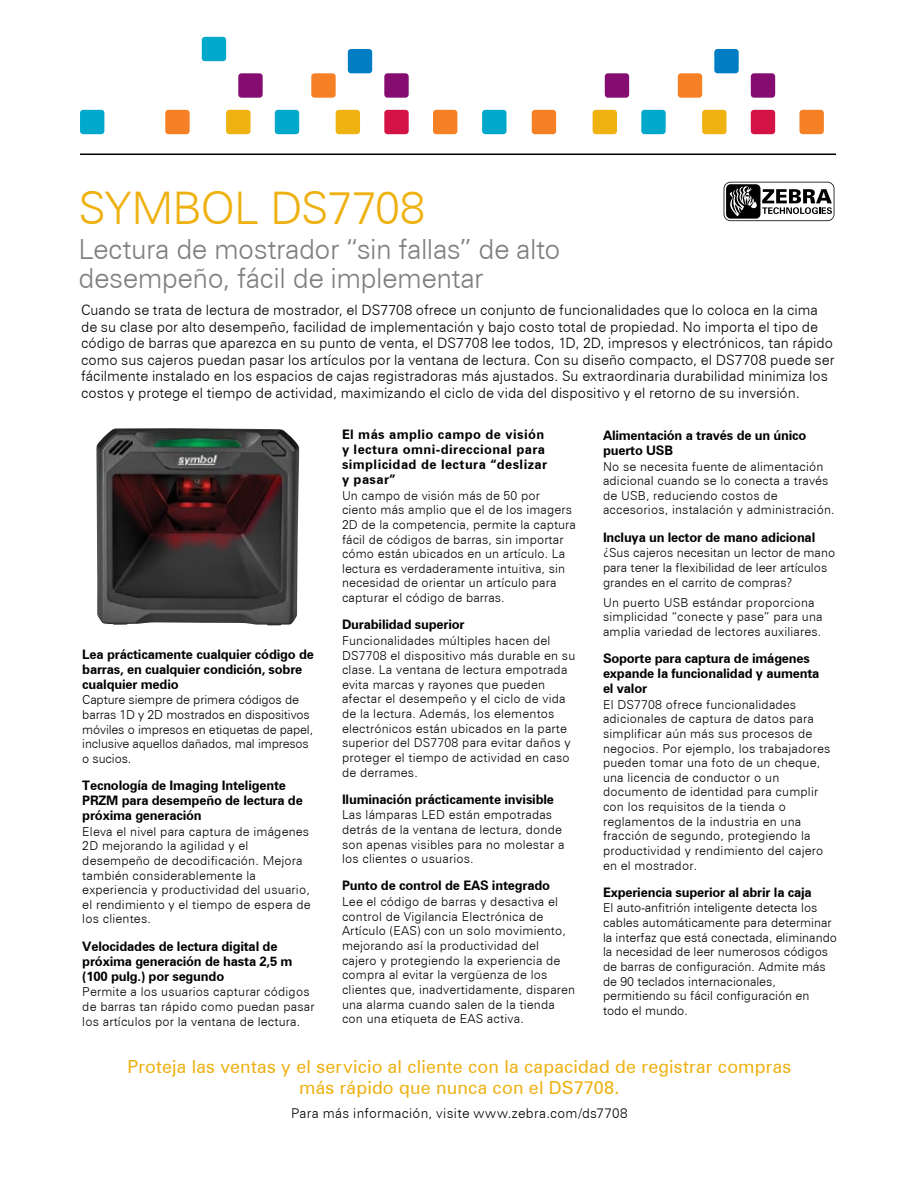
<style>
.page{position:relative;width:918px;height:1188px;background:#fff}
.page>*{position:absolute;margin:0;border:0;box-sizing:border-box;transform-origin:0 0}
.t1{font:300 45px "Zurich BT";letter-spacing:-.025em;color:#eeb111}
.t2{font:300 27.75px/28.5px "Zurich BT";letter-spacing:-.02em;color:#807f83}
.t3{font:18px/21px "Zurich BT";letter-spacing:.01em;color:#eeb111;text-align:center}
.t4{font:300 14.25px/16.5px "Zurich BT";color:#000}
.t5{font:300 13.5px "Zurich BT";letter-spacing:.025em;color:#000}
.t6{font:700 13.2px/15px "Zurich BT";letter-spacing:-.015em;color:#000}
.t7{font:700 13.2px/15px "Zurich BT";letter-spacing:.03em;color:#000}
.t8{font:300 12.3px/14.7px "Zurich BT";letter-spacing:.015em;color:#000}
.t9{font:300 12.3px/14.7px "Zurich BT";letter-spacing:-.01em;color:#000}
</style>
<div class="page">
<hr style="left:80px;top:154px;width:756px;height:1px;background:#000">
<div style="left:348px;top:49px;width:24px;height:24px;background:#007dc3;border-radius:3px"></div>
<div style="left:226px;top:110px;width:24px;height:24px;background:#eeb211;border-radius:3px"></div>
<div style="left:336px;top:110px;width:24px;height:24px;background:#eeb211;border-radius:3px"></div>
<div style="left:311px;top:73px;width:25px;height:25px;background:#f58025;border-radius:3px"></div>
<div style="left:433px;top:110px;width:24px;height:24px;background:#f58025;border-radius:3px"></div>
<div style="left:165px;top:110px;width:25px;height:24px;background:#f58025;border-radius:3px"></div>
<div style="left:202px;top:37px;width:24px;height:24px;background:#00a8cb;border-radius:3px"></div>
<div style="left:275px;top:110px;width:24px;height:24px;background:#00a8cb;border-radius:3px"></div>
<div style="left:80px;top:110px;width:24px;height:24px;background:#00a8cb;border-radius:3px"></div>
<div style="left:238px;top:73px;width:25px;height:25px;background:#850c70;border-radius:3px"></div>
<div style="left:384px;top:73px;width:25px;height:25px;background:#850c70;border-radius:3px"></div>
<div style="left:384px;top:110px;width:25px;height:24px;background:#d31245;border-radius:3px"></div>
<div style="left:714px;top:49px;width:25px;height:24px;background:#007dc3;border-radius:3px"></div>
<div style="left:593px;top:110px;width:24px;height:24px;background:#eeb211;border-radius:3px"></div>
<div style="left:702px;top:110px;width:25px;height:24px;background:#eeb211;border-radius:3px"></div>
<div style="left:678px;top:73px;width:24px;height:25px;background:#f58025;border-radius:3px"></div>
<div style="left:799px;top:110px;width:25px;height:24px;background:#f58025;border-radius:3px"></div>
<div style="left:532px;top:110px;width:24px;height:24px;background:#f58025;border-radius:3px"></div>
<div style="left:641px;top:110px;width:25px;height:24px;background:#00a8cb;border-radius:3px"></div>
<div style="left:482px;top:110px;width:25px;height:24px;background:#00a8cb;border-radius:3px"></div>
<div style="left:605px;top:73px;width:24px;height:25px;background:#850c70;border-radius:3px"></div>
<div style="left:751px;top:73px;width:24px;height:25px;background:#850c70;border-radius:3px"></div>
<div style="left:751px;top:110px;width:24px;height:24px;background:#d31245;border-radius:3px"></div>
<svg style="left:724px;top:182px;width:110px;height:39px"></svg>
<img style="left:96px;top:428px;width:203px;height:197px">
<h1 class="t1" style="left:79px;top:181px;width:348px">SYMBOL DS7708</h1>
<h2 class="t2" style="left:79px;top:235px;width:484px">Lectura de mostrador “sin fallas” de alto desempeño, fácil de implementar</h2>
<p class="t4" style="left:81px;top:302px;width:755px">Cuando se trata de lectura de mostrador, el DS7708 ofrece un conjunto de funcionalidades que lo coloca en la cima de su clase por alto desempeño, facilidad de implementación y bajo costo total de propiedad. No importa el tipo de código de barras que aparezca en su punto de venta, el DS7708 lee todos, 1D, 2D, impresos y electrónicos, tan rápido como sus cajeros puedan pasar los artículos por la ventana de lectura. Con su diseño compacto, el DS7708 puede ser fácilmente instalado en los espacios de cajas registradoras más ajustados. Su extraordinaria durabilidad minimiza los costos y protege el tiempo de actividad, maximizando el ciclo de vida del dispositivo y el retorno de su inversión.</p>
<p class="t6" style="left:82px;top:646px;width:233px">Lea prácticamente cualquier código de barras, en cualquier condición, sobre cualquier medio</p>
<p class="t9" style="left:82px;top:693px;width:232px">Capture siempre de primera códigos de barras 1D y 2D mostrados en dispositivos móviles o impresos en etiquetas de papel, inclusive aquellos dañados, mal impresos o sucios.</p>
<p class="t6" style="left:82px;top:778px;width:222px">Tecnología de Imaging Inteligente<br>PRZM para desempeño de lectura de próxima generación</p>
<p class="t8" style="left:82px;top:824px;width:230px">Eleva el nivel para captura de imágenes<br>2D mejorando la agilidad y el desempeño de decodificación. Mejora también considerablemente la experiencia y productividad del usuario, el rendimiento y el tiempo de espera de los clientes.</p>
<p class="t6" style="left:82px;top:938px;width:212px">Velocidades de lectura digital de próxima generación de hasta 2,5 m (100 pulg.) por segundo</p>
<p class="t8" style="left:82px;top:985px;width:234px">Permite a los usuarios capturar códigos de barras tan rápido como puedan pasar los artículos por la ventana de lectura.</p>
<p class="t7" style="left:342px;top:427px;width:207px">El más amplio campo de visión y lectura omni-direccional para simplicidad de lectura “deslizar y pasar”</p>
<p class="t8" style="left:342px;top:488px;width:236px">Un campo de visión más de 50 por ciento más amplio que el de los imagers 2D de la competencia, permite la captura fácil de códigos de barras, sin importar cómo están ubicados en un artículo. La lectura es verdaderamente intuitiva, sin necesidad de orientar un artículo para capturar el código de barras.</p>
<p class="t6" style="left:342px;top:617px;width:124px">Durabilidad superior</p>
<p class="t8" style="left:342px;top:633px;width:235px">Funcionalidades múltiples hacen del DS7708 el dispositivo más durable en su clase. La ventana de lectura empotrada evita marcas y rayones que pueden afectar el desempeño y el ciclo de vida de la lectura. Además, los elementos electrónicos están ubicados en la parte superior del DS7708 para evitar daños y proteger el tiempo de actividad en caso de derrames.</p>
<p class="t6" style="left:342px;top:791px;width:214px">Iluminación prácticamente invisible</p>
<p class="t8" style="left:342px;top:808px;width:224px">Las lámparas LED están empotradas detrás de la ventana de lectura, donde son apenas visibles para no molestar a los clientes o usuarios.</p>
<p class="t6" style="left:342px;top:878px;width:210px">Punto de control de EAS integrado</p>
<p class="t8" style="left:342px;top:894px;width:235px">Lee el código de barras y desactiva el control de Vigilancia Electrónica de Artículo (EAS) con un solo movimiento, mejorando así la productividad del cajero y protegiendo la experiencia de compra al evitar la vergüenza de los clientes que, inadvertidamente, disparen una alarma cuando salen de la tienda con una etiqueta de EAS activa.</p>
<p class="t6" style="left:603px;top:428px;width:205px">Alimentación a través de un único puerto USB</p>
<p class="t8" style="left:603px;top:459px;width:233px">No se necesita fuente de alimentación adicional cuando se lo conecta a través de USB, reduciendo costos de accesorios, instalación y administración.</p>
<p class="t6" style="left:603px;top:529px;width:214px">Incluya un lector de mano adicional</p>
<p class="t8" style="left:603px;top:545px;width:234px">¿Sus cajeros necesitan un lector de mano para tener la flexibilidad de leer artículos grandes en el carrito de compras?</p>
<p class="t8" style="left:603px;top:595px;width:221px">Un puerto USB estándar proporciona simplicidad “conecte y pase” para una amplia variedad de lectores auxiliares.</p>
<p class="t6" style="left:603px;top:651px;width:218px">Soporte para captura de imágenes expande la funcionalidad y aumenta el valor</p>
<p class="t8" style="left:603px;top:697px;width:229px">El DS7708 ofrece funcionalidades adicionales de captura de datos para simplificar aún más sus procesos de negocios. Por ejemplo, los trabajadores pueden tomar una foto de un cheque, una licencia de conductor o un documento de identidad para cumplir con los requisitos de la tienda o reglamentos de la industria en una fracción de segundo, protegiendo la productividad y rendimiento del cajero en el mostrador.</p>
<p class="t6" style="left:603px;top:884px;width:210px">Experiencia superior al abrir la caja</p>
<p class="t8" style="left:603px;top:901px;width:236px">El auto-anfitrión inteligente detecta los cables automáticamente para determinar la interfaz que está conectada, eliminando la necesidad de leer numerosos códigos de barras de configuración. Admite más de 90 teclados internacionales, permitiendo su fácil configuración en todo el mundo.</p>
<h3 class="t3" style="left:127px;top:1056px;width:665px">Proteja las ventas y el servicio al cliente con la capacidad de registrar compras más rápido que nunca con el DS7708.</h3>
<p class="t5" style="left:291px;top:1105px;width:338px">Para más información, visite www.zebra.com/ds7708</p>
</div>
